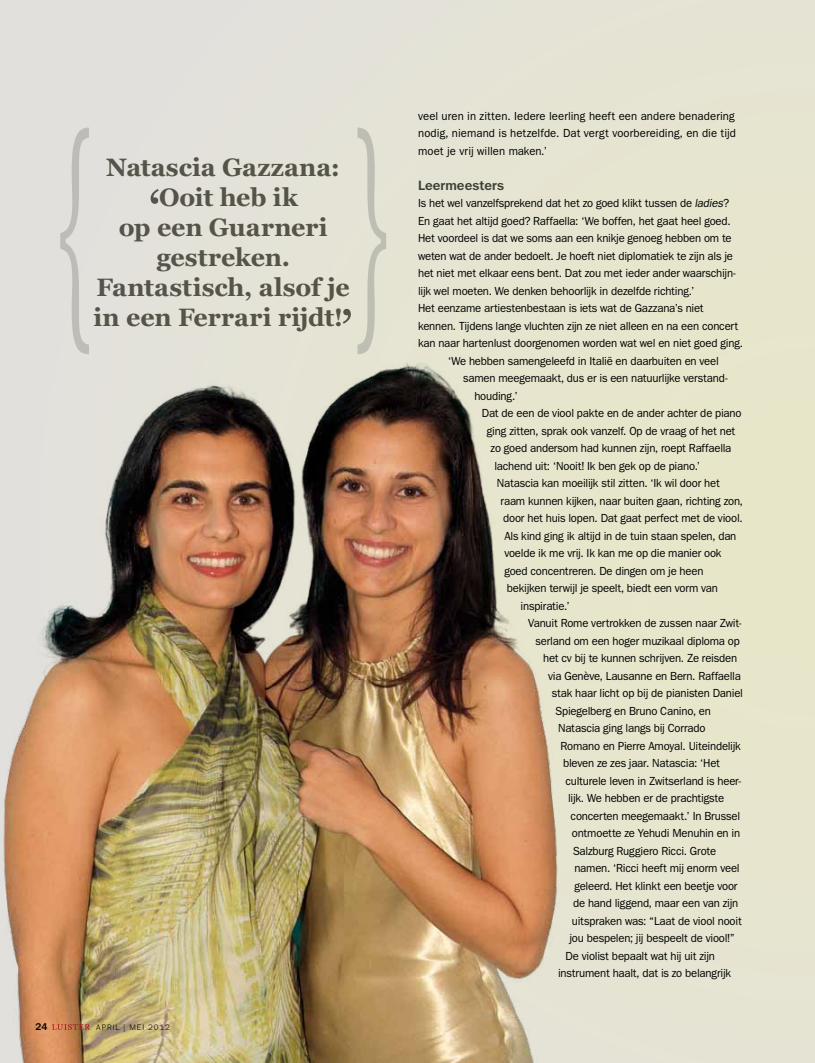
<style>
.page{position:relative;width:815px;height:1063px;background:#e6e4d1}
.page>*{position:absolute;margin:0;border:0;box-sizing:border-box;transform-origin:0 0}
.t1{font:56.25px "Georgia";color:#565449}
.t2{font:700 25px/30px "Georgia";color:#565449;text-align:center}
.t3{font:700 13.75px "Tee Franklin";letter-spacing:.005em;color:#3e4038}
.t4{font:500 11.88px/17.5px "Tee Franklin";letter-spacing:-.02em;color:#000;text-align:justify;scale:.96 1}
.t5{font:700 10px "Tee Franklin";color:#000}
.t6{font:8.12px "Tee Franklin";letter-spacing:.125em;color:#000}
.s1{font-style:italic}
</style>
<div class="page">
<img style="left:0;top:306px;width:558px;height:757px">
<svg style="left:60px;top:128px;width:29px;height:226px"></svg>
<svg style="left:357px;top:128px;width:29px;height:226px"></svg>
<svg style="left:52px;top:1024px;width:38px;height:6px"></svg>
<h2 class="t2" style="left:106px;top:152px;width:235px">Natascia Gazzana:</h2>
<h1 class="t1" style="left:149px;top:177px;width:14px">‘</h1>
<h2 class="t2" style="left:93px;top:182px;width:258px">Ooit heb ik<br>op een Guarneri gestreken.<br>Fantastisch, alsof je in een Ferrari rijdt!</h2>
<h1 class="t1" style="left:340px;top:297px;width:14px">’</h1>
<p class="t5" style="left:35px;top:1021px;width:13px">24</p>
<p class="t6" style="left:96px;top:1022px;width:75px">APRIL | MEI 2012</p>
<p class="t4" style="left:418px;top:107px;width:333px">veel uren in zitten. Iedere leerling heeft een andere benadering nodig, niemand is hetzelfde. Dat vergt voorbereiding, en die tijd moet je vrij willen maken.’</p>
<p class="t3" style="left:418px;top:177px;width:87px">Leermeesters</p>
<p class="t4" style="left:418px;top:195px;width:325px">Is het wel vanzelfsprekend dat het zo goed klikt tussen de <span class="s1">ladies</span>?</p>
<p class="t4" style="left:418px;top:212px;width:327px">En gaat het altijd goed? Raffaella: ‘We boffen, het gaat heel goed.</p>
<p class="t4" style="left:418px;top:230px;width:328px">Het voordeel is dat we soms aan een knikje genoeg hebben om te</p>
<p class="t4" style="left:418px;top:247px;width:329px">weten wat de ander bedoelt. Je hoeft niet diplomatiek te zijn als je</p>
<p class="t4" style="left:418px;top:265px;width:333px">het niet met elkaar eens bent. Dat zou met ieder ander waarschijn-</p>
<p class="t4" style="left:418px;top:282px;width:289px">lijk wel moeten. We denken behoorlijk in dezelfde richting.’</p>
<p class="t4" style="left:418px;top:300px;width:299px">Het eenzame artiestenbestaan is iets wat de Gazzana’s niet</p>
<p class="t4" style="left:418px;top:317px;width:335px">kennen. Tijdens lange vluchten zijn ze niet alleen en na een concert</p>
<p class="t4" style="left:418px;top:335px;width:340px">kan naar hartenlust doorgenomen worden wat wel en niet goed ging.</p>
<p class="t4" style="left:448px;top:352px;width:284px">‘We hebben samengeleefd in Italië en daarbuiten en veel</p>
<p class="t4" style="left:463px;top:370px;width:277px">samen meegemaakt, dus er is een natuurlijke verstand-</p>
<p class="t4" style="left:474px;top:387px;width:47px">houding.’</p>
<p class="t4" style="left:482px;top:405px;width:272px">Dat de een de viool pakte en de ander achter de piano</p>
<p class="t4" style="left:487px;top:422px;width:260px">ging zitten, sprak ook vanzelf. Op de vraag of het net</p>
<p class="t4" style="left:491px;top:440px;width:252px">zo goed andersom had kunnen zijn, roept Raffaella</p>
<p class="t4" style="left:494px;top:457px;width:216px">lachend uit: ‘Nooit! I k ben gek op de piano.’</p>
<p class="t4" style="left:497px;top:475px;width:234px">Natascia kan moeilijk stil zitten. ‘I k wil door het</p>
<p class="t4" style="left:501px;top:492px;width:254px">raam kunnen kijken, naar buiten gaan, richting zon,</p>
<p class="t4" style="left:503px;top:510px;width:251px">door het huis lopen. Dat gaat perfect met de viool.</p>
<p class="t4" style="left:504px;top:527px;width:243px">Als kind ging ik altijd in de tuin staan spelen, dan</p>
<p class="t4" style="left:504px;top:545px;width:228px">voelde ik me vrij. I k kan me op die manier ook</p>
<p class="t4" style="left:504px;top:562px;width:209px">goed concentreren. De dingen om je heen</p>
<p class="t4" style="left:507px;top:580px;width:221px">bekijken terwijl je speelt, biedt een vorm van</p>
<p class="t4" style="left:521px;top:597px;width:53px">inspiratie.’</p>
<p class="t4" style="left:528px;top:615px;width:224px">Vanuit Rome vertrokken de zussen naar Zwit-</p>
<p class="t4" style="left:536px;top:632px;width:214px">serland om een hoger muzikaal diploma op</p>
<p class="t4" style="left:543px;top:650px;width:204px">het cv bij te kunnen schrijven. Ze reisden</p>
<p class="t4" style="left:548px;top:667px;width:202px">via Genève, Lausanne en Bern. Raffaella</p>
<p class="t4" style="left:552px;top:685px;width:201px">stak haar licht op bij de pianisten Daniel</p>
<p class="t4" style="left:556px;top:702px;width:163px">Spiegelberg en Bruno Canino, en</p>
<p class="t4" style="left:558px;top:720px;width:155px">Natascia ging langs bij Corrado</p>
<p class="t4" style="left:561px;top:737px;width:189px">Romano en Pierre Amoyal. Uiteindelijk</p>
<p class="t4" style="left:563px;top:755px;width:165px">bleven ze zes jaar. N atascia: ‘Het</p>
<p class="t4" style="left:566px;top:772px;width:184px">culturele leven in Zwitserland is heer-</p>
<p class="t4" style="left:568px;top:790px;width:164px">lijk. We hebben er de prachtigste</p>
<p class="t4" style="left:571px;top:807px;width:178px">concerten meegemaakt.’ I n Brussel</p>
<p class="t4" style="left:572px;top:825px;width:177px">ontmoette ze Yehudi Menuhin en in</p>
<p class="t4" style="left:573px;top:842px;width:150px">Salzburg Ruggiero Ricci. Grote</p>
<p class="t4" style="left:574px;top:860px;width:174px">namen. ‘Ricci heeft mij enorm veel</p>
<p class="t4" style="left:574px;top:877px;width:172px">geleerd. Het klinkt een beetje voor</p>
<p class="t4" style="left:573px;top:895px;width:174px">de hand liggend, maar een van zijn</p>
<p class="t4" style="left:572px;top:912px;width:179px">uitspraken was: “Laat de viool nooit</p>
<p class="t4" style="left:569px;top:930px;width:174px">jou bespelen; jij bespeelt de viool!”</p>
<p class="t4" style="left:566px;top:947px;width:157px">De violist bepaalt wat hij uit zijn</p>
<p class="t4" style="left:558px;top:965px;width:182px">instrument haalt, dat is zo belangrijk</p>
</div>
